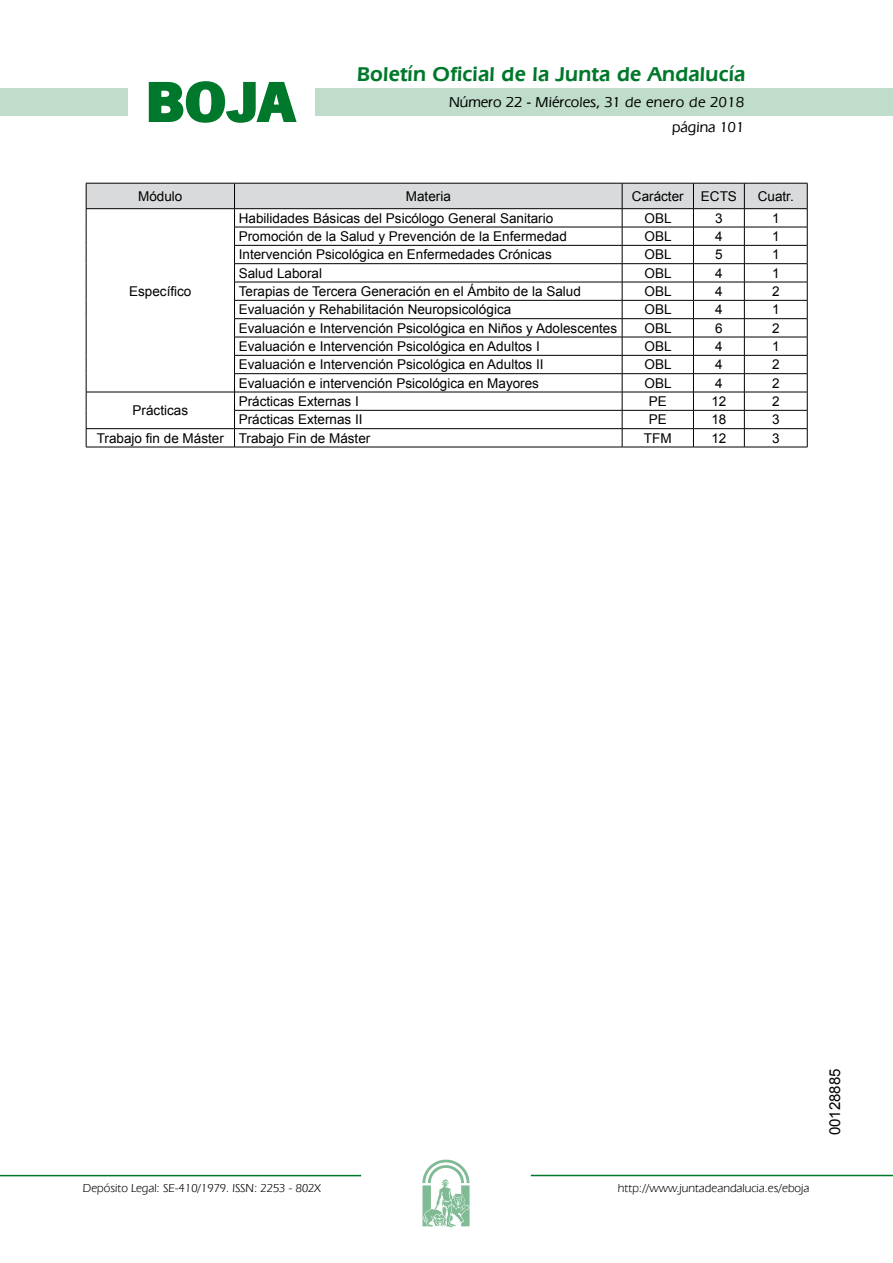
<style>
.page{position:relative;width:893px;height:1263px;background:#fff}
.page>*{position:absolute;margin:0;border:0;box-sizing:border-box;transform-origin:0 0}
.t1{font:700 57.75px "News Got T";color:#00782c;scale:1.14 1}
.t2{font:600 21px "Eras IT Cby BT";letter-spacing:.01em;color:#00782c}
.t3{font:500 15px/24.5px "Eras IT Cby BT";color:#000;text-align:right}
.t4{font:15px "Arial";color:#000}
.t5{font:13.5px "Arial";color:#000}
.t6{font:12px "Eras IT Cby BT";color:#000}
</style>
<div class="page">
<div style="left:315px;top:88px;width:577px;height:28px;background:#bfddca"></div>
<div style="left:0;top:88px;width:128px;height:28px;background:#bfddca"></div>
<hr style="left:0;top:1175px;width:361px;height:1px;background:#00782c">
<svg style="left:422px;top:1159px;width:47px;height:68px"></svg>
<hr style="left:531px;top:1175px;width:361px;height:1px;background:#00782c">
<svg style="left:148px;top:81px;width:149px;height:42px"></svg>
<hr style="left:86px;top:447px;width:148px;height:1px;background:#000">
<hr style="left:234px;top:447px;width:388px;height:1px;background:#000">
<hr style="left:622px;top:447px;width:71px;height:1px;background:#000">
<hr style="left:693px;top:447px;width:51px;height:1px;background:#000">
<hr style="left:744px;top:447px;width:63px;height:1px;background:#000">
<svg style="left:86px;top:183px;width:722px;height:264px"></svg>
<hr style="left:86px;top:392px;width:148px;height:1px;background:#000">
<h1 class="t1" style="left:145px;top:68px;width:133px">BOJA</h1>
<h2 class="t2" style="left:357px;top:62px;width:390px">Boletín Oficial de la Junta de Andalucía</h2>
<p class="t3" style="left:449px;top:90px;width:297px">Número 22 - Miércoles, 31 de enero de 2018 página 101</p>
<p class="t5" style="left:138px;top:187px;width:46px">Módulo</p>
<p class="t5" style="left:406px;top:187px;width:47px">Materia</p>
<p class="t5" style="left:632px;top:187px;width:53px">Carácter</p>
<p class="t5" style="left:701px;top:187px;width:38px">ECTS</p>
<p class="t5" style="left:757px;top:187px;width:38px">Cuatr.</p>
<p class="t5" style="left:129px;top:283px;width:64px">Específico</p>
<p class="t5" style="left:239px;top:209px;width:316px">Habilidades Básicas del Psicólogo General Sanitario</p>
<p class="t5" style="left:644px;top:209px;width:29px">OBL</p>
<p class="t5" style="left:715px;top:209px;width:9px">3</p>
<p class="t5" style="left:772px;top:209px;width:9px">1</p>
<p class="t5" style="left:239px;top:228px;width:329px">Promoción de la Salud y Prevención de la Enfermedad</p>
<p class="t5" style="left:644px;top:228px;width:29px">OBL</p>
<p class="t5" style="left:715px;top:228px;width:9px">4</p>
<p class="t5" style="left:772px;top:228px;width:9px">1</p>
<p class="t5" style="left:239px;top:246px;width:314px">Intervención Psicológica en Enfermedades Crónicas</p>
<p class="t5" style="left:644px;top:246px;width:29px">OBL</p>
<p class="t5" style="left:715px;top:246px;width:9px">5</p>
<p class="t5" style="left:772px;top:246px;width:9px">1</p>
<p class="t5" style="left:239px;top:264px;width:85px">Salud Laboral</p>
<p class="t5" style="left:644px;top:264px;width:29px">OBL</p>
<p class="t5" style="left:715px;top:264px;width:9px">4</p>
<p class="t5" style="left:772px;top:264px;width:9px">1</p>
<p class="t5" style="left:239px;top:283px;width:343px">Terapias de Tercera Generación en el Ámbito de la Salud</p>
<p class="t5" style="left:644px;top:283px;width:29px">OBL</p>
<p class="t5" style="left:715px;top:283px;width:9px">4</p>
<p class="t5" style="left:772px;top:283px;width:9px">2</p>
<p class="t5" style="left:239px;top:301px;width:274px">Evaluación y Rehabilitación Neuropsicológica</p>
<p class="t5" style="left:644px;top:301px;width:29px">OBL</p>
<p class="t5" style="left:715px;top:301px;width:9px">4</p>
<p class="t5" style="left:772px;top:301px;width:9px">1</p>
<p class="t5" style="left:239px;top:319px;width:380px">Evaluación e Intervención Psicológica en Niños y Adolescentes</p>
<p class="t5" style="left:644px;top:319px;width:29px">OBL</p>
<p class="t5" style="left:715px;top:319px;width:9px">6</p>
<p class="t5" style="left:772px;top:319px;width:9px">2</p>
<p class="t5" style="left:239px;top:338px;width:302px">Evaluación e Intervención Psicológica en Adultos I</p>
<p class="t5" style="left:644px;top:338px;width:29px">OBL</p>
<p class="t5" style="left:715px;top:338px;width:9px">4</p>
<p class="t5" style="left:772px;top:338px;width:9px">1</p>
<p class="t5" style="left:239px;top:356px;width:306px">Evaluación e Intervención Psicológica en Adultos II</p>
<p class="t5" style="left:644px;top:356px;width:29px">OBL</p>
<p class="t5" style="left:715px;top:356px;width:9px">4</p>
<p class="t5" style="left:772px;top:356px;width:9px">2</p>
<p class="t5" style="left:239px;top:374px;width:302px">Evaluación e intervención Psicológica en Mayores</p>
<p class="t5" style="left:644px;top:374px;width:29px">OBL</p>
<p class="t5" style="left:715px;top:374px;width:9px">4</p>
<p class="t5" style="left:772px;top:374px;width:9px">2</p>
<p class="t5" style="left:239px;top:393px;width:122px">Prácticas Externas I</p>
<p class="t5" style="left:648px;top:393px;width:20px">PE</p>
<p class="t5" style="left:711px;top:393px;width:17px">12</p>
<p class="t5" style="left:772px;top:393px;width:9px">2</p>
<p class="t5" style="left:239px;top:411px;width:125px">Prácticas Externas II</p>
<p class="t5" style="left:648px;top:411px;width:20px">PE</p>
<p class="t5" style="left:711px;top:411px;width:17px">18</p>
<p class="t5" style="left:772px;top:411px;width:9px">3</p>
<p class="t5" style="left:97px;top:429px;width:275px">Trabajo fin de Máster Trabajo Fin de Máster</p>
<p class="t5" style="left:644px;top:429px;width:29px">TFM</p>
<p class="t5" style="left:711px;top:429px;width:17px">12</p>
<p class="t5" style="left:772px;top:429px;width:9px">3</p>
<p class="t5" style="left:132px;top:402px;width:57px">Prácticas</p>
<p class="t6" style="left:83px;top:1181px;width:239px">Depósito Legal: SE-410/1979. ISSN: 2253 - 802X</p>
<p class="t6" style="left:618px;top:1181px;width:193px">http://www.juntadeandalucia.es/eboja</p>
<p class="t4" style="left:825px;top:1135px;width:68px;rotate:-90deg">00128885</p>
</div>
